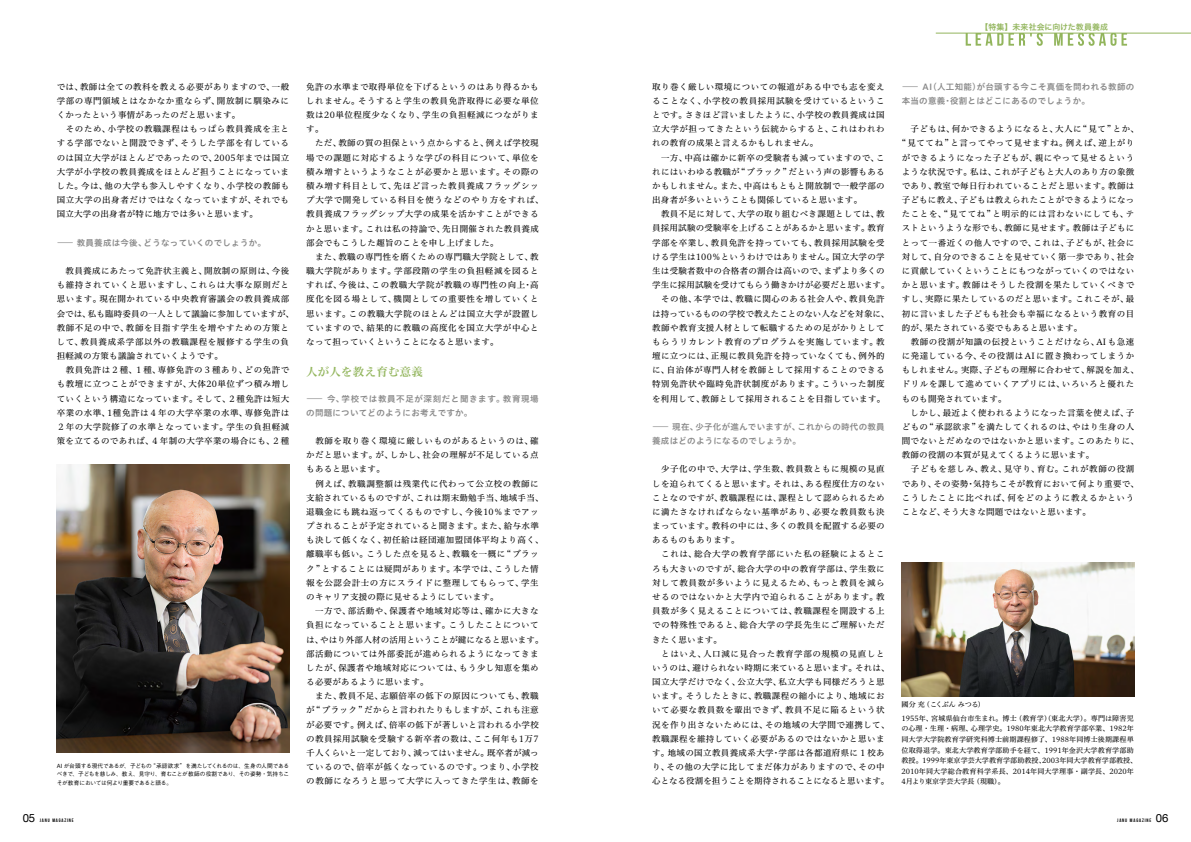
<style>
.page{position:relative;width:1191px;height:842px;background:#fff}
.page>*{position:absolute;margin:0;border:0;box-sizing:border-box;transform-origin:0 0}
.t1{font:11.3px "Hira Min Pro W6";letter-spacing:.03em;color:#92b55c}
.t2{font:11.3px "Helvetica Neue";color:#000}
.t3{font:8.5px/14.2px "Hiragino UD Serif Std W4";letter-spacing:.055em;color:#000}
.t4{font:8.5px/14.2px "Hiragino UD Sans Std W6";letter-spacing:.03em;color:#898989;scale:2 1}
.t5{font:8.5px/14.2px "Hiragino UD Sans Std W6";letter-spacing:.07em;color:#898989;scale:2 1}
.t6{font:7.9px "Hira Kaku Pro W6";letter-spacing:.01em;color:#92b55c}
.t7{font:7.1px/10.6px "Hiragino UD Serif Std W4";letter-spacing:.01em;color:#000}
.t8{font:500 5.7px/8.5px "Gothic BBB Pro";letter-spacing:-.03em;color:#000;text-align:justify}
.t9{font:5px "Bebas Neue";letter-spacing:.17em;color:#000}
</style>
<div class="page">
<svg style="left:965px;top:34px;width:162px;height:12px"></svg>
<hr style="left:935px;top:33px;width:256px;height:1px;background:#92b55c">
<img style="left:901px;top:563px;width:233px;height:133px">
<img style="left:57px;top:465px;width:232px;height:288px">
<p class="t3" style="left:57px;top:79px;width:234px">では、教師は全ての教科を教える必要がありますので、一般学部の専門領域とはなかなか重ならず、開放制に馴染みにくかったという事情があったのだと思います。<br>　そのため、小学校の教職課程はもっぱら教員養成を主とする学部でないと開設できず、そうした学部を有しているのは国立大学がほとんどであったので、2005年までは国立大学が小学校の教員養成をほとんど担うことになっていました。今は、他の大学も参入しやすくなり、小学校の教師も国立大学の出身者だけではなくなっていますが、それでも国立大学の出身者が特に地方では多いと思います。</p>
<p class="t4" style="left:57px;top:235px;width:106px">― 教員養成は今後、どうなっていくのでしょうか。</p>
<p class="t3" style="left:57px;top:263px;width:239px">　教員養成にあたって免許状主義と、開放制の原則は、今後も維持されていくと思いますし、これらは大事な原則だと思います。現在開かれている中央教育審議会の教員養成部会では、私も臨時委員の一人として議論に参加していますが、教師不足の中で、教師を目指す学生を増やすための方策として、教員養成系学部以外の教職課程を履修する学生の負担軽減の方策も議論されていくようです。<br>　教員免許は２種、１種、専修免許の３種あり、どの免許でも教壇に立つことができますが、大体20単位ずつ積み増していくという構造になっています。そして、２種免許は短大卒業の水準、1種免許は４年の大学卒業の水準、専修免許は<br>２年の大学院修了の水準となっています。学生の負担軽減策を立てるのであれば、４年制の大学卒業の場合にも、２種</p>
<p class="t8" style="left:57px;top:760px;width:234px">AI が台頭する現代であるが、子どもの“承認欲求”を満たしてくれるのは、生身の人間であるべきで、子どもを慈しみ、教え、見守り、育むことが教師の役割であり、その姿勢・気持ちこそが教育においては何より重要であると語る。</p>
<h1 class="t2" style="left:23px;top:810px;width:14px">05</h1>
<p class="t9" style="left:40px;top:818px;width:36px">JANU MAGAZINE</p>
<p class="t3" style="left:306px;top:79px;width:239px">免許の水準まで取得単位を下げるというのはあり得るかもしれません。そうすると学生の教員免許取得に必要な単位数は20単位程度少なくなり、学生の負担軽減につながります。<br>　ただ、教師の質の担保という点からすると、例えば学校現場での課題に対応するような学びの科目について、単位を積み増すというようなことが必要かと思います。その際の積み増す科目として、先ほど言った教員養成フラッグシップ大学で開発している科目を使うなどのやり方をすれば、教員養成フラッグシップ大学の成果を活かすことができるかと思います。これは私の持論で、先日開催された教員養成部会でもこうした趣旨のことを申し上げました。<br>　また、教職の専門性を磨くための専門職大学院として、教職大学院があります。学部段階の学生の負担軽減を図るとすれば、今後は、この教職大学院が教職の専門性の向上・高度化を図る場として、機関としての重要性を増していくと思います。この教職大学院のほとんどは国立大学が設置していますので、結果的に教職の高度化を国立大学が中心となって担っていくということになると思います。</p>
<h1 class="t1" style="left:306px;top:361px;width:118px">人が人を教え育む意義</h1>
<p class="t5" style="left:306px;top:391px;width:118px">― 今、学校では教員不足が深刻だと聞きます。教育現場の問題についてどのようにお考えですか。</p>
<p class="t3" style="left:306px;top:433px;width:239px">　教師を取り巻く環境に厳しいものがあるというのは、確かだと思います。が、しかし、社会の理解が不足している点もあると思います。<br>　例えば、教職調整額は残業代に代わって公立校の教師に支給されているものですが、これは期末勤勉手当、地域手当、退職金にも跳ね返ってくるものですし、今後10％までアップされることが予定されていると聞きます。また、給与水準も決して低くなく、初任給は経団連加盟団体平均より高く、離職率も低い。こうした点を見ると、教職を一概に “ ブラック ” とすることには疑問があります。本学では、こうした情報を公認会計士の方にスライドに整理してもらって、学生のキャリア支援の際に見せるようにしています。<br>　一方で、部活動や、保護者や地域対応等は、確かに大きな負担になっていることと思います。こうしたことについては、やはり外部人材の活用ということが鍵になると思います。部活動については外部委託が進められるようになってきましたが、保護者や地域対応については、もう少し知恵を集める必要があるように思います。<br>　また、教員不足、志願倍率の低下の原因についても、教職が “ ブラック ” だからと言われたりもしますが、これも注意が必要です。例えば、倍率の低下が著しいと言われる小学校の教員採用試験を受験する新卒者の数は、ここ何年も1万7千人くらいと一定しており、減ってはいません。既卒者が減っているので、倍率が低くなっているのです。つまり、小学校の教師になろうと思って大学に入ってきた学生は、教師を</p>
<p class="t6" style="left:980px;top:20px;width:129px">【特集】未来社会に向けた教員養成</p>
<p class="t3" style="left:652px;top:79px;width:239px">取り巻く厳しい環境についての報道がある中でも志を変えることなく、小学校の教員採用試験を受けているということです。さきほど言いましたように、小学校の教員養成は国立大学が担ってきたという伝統からすると、これはわれわれの教育の成果と言えるかもしれません。<br>　一方、中高は確かに新卒の受験者も減っていますので、これにはいわゆる教職が“ブラック”だという声の影響もあるかもしれません。また、中高はもともと開放制で一般学部の出身者が多いということも関係していると思います。<br>　教員不足に対して、大学の取り組むべき課題としては、教員採用試験の受験率を上げることがあるかと思います。教育学部を卒業し、教員免許を持っていても、教員採用試験を受ける学生は100％というわけではありません。国立大学の学生は受験者数中の合格者の割合は高いので、まずより多くの学生に採用試験を受けてもらう働きかけが必要だと思います。　その他、本学では、教職に関心のある社会人や、教員免許は持っているものの学校で教えたことのない人などを対象に、教師や教育支援人材として転職するための足がかりとしてもらうリカレント教育のプログラムを実施しています。教壇に立つには、正規に教員免許を持っていなくても、例外的に、自治体が専門人材を教師として採用することのできる特別免許状や臨時免許状制度があります。こういった制度を利用して、教師として採用されることを目指しています。</p>
<p class="t4" style="left:652px;top:419px;width:118px">― 現在、少子化が進んでいますが、これからの時代の教員養成はどのようになるのでしょうか。</p>
<p class="t3" style="left:652px;top:462px;width:239px">　少子化の中で、大学は、学生数、教員数ともに規模の見直しを迫られてくると思います。それは、ある程度仕方のないことなのですが、教職課程には、課程として認められるために満たさなければならない基準があり、必要な教員数も決まっています。教科の中には、多くの教員を配置する必要のあるものもあります。<br>　これは、総合大学の教育学部にいた私の経験によるところも大きいのですが、総合大学の中の教育学部は、学生数に対して教員数が多いように見えるため、もっと教員を減らせるのではないかと大学内で迫られることがあります。教員数が多く見えることについては、教職課程を開設する上での特殊性であると、総合大学の学長先生にご理解いただきたく思います。<br>　とはいえ、人口減に見合った教育学部の規模の見直しというのは、避けられない時期に来ていると思います。それは、国立大学だけでなく、公立大学、私立大学も同様だろうと思います。そうしたときに、教職課程の縮小により、地域において必要な教員数を輩出できず、教員不足に陥るという状況を作り出さないためには、その地域の大学間で連携して、教職課程を維持していく必要があるのではないかと思います。地域の国立教員養成系大学・学部は各都道府県に１校あり、その他の大学に比してまだ体力がありますので、その中心となる役割を担うことを期待されることになると思います。</p>
<p class="t4" style="left:901px;top:79px;width:118px">― AI（人工知能）が台頭する今こそ真価を問われる教師の本当の意義・役割とはどこにあるのでしょうか。</p>
<p class="t3" style="left:901px;top:121px;width:239px">　子どもは、何かできるようになると、大人に “ 見て ” とか、“ 見ててね ” と言ってやって見せますね。例えば、逆上がりができるようになった子どもが、親にやって見せるというような状況です。私は、これが子どもと大人のあり方の象徴であり、教室で毎日行われていることだと思います。教師は子どもに教え、子どもは教えられたことができるようになったことを、“ 見ててね ” と明示的には言わないにしても、テストというような形でも、教師に見せます。教師は子どもにとって一番近くの他人ですので、これは、子どもが、社会に対して、自分のできることを見せていく第一歩であり、社会に貢献していくということにもつながっていくのではないかと思います。教師はそうした役割を果たしていくべきですし、実際に果たしているのだと思います。これこそが、最初に言いました子どもも社会も幸福になるという教育の目的が、果たされている姿でもあると思います。<br>　教師の役割が知識の伝授ということだけなら、AI も急速に発達している今、その役割は AI に置き換わってしまうかもしれません。実際、子どもの理解に合わせて、解説を加え、ドリルを課して進めていくアプリには、いろいろと優れたものも開発されています。<br>　しかし、最近よく使われるようになった言葉を使えば、子どもの “ 承認欲求 ” を満たしてくれるのは、やはり生身の人間でないとだめなのではないかと思います。このあたりに、教師の役割の本質が見えてくるように思います。<br>　子どもを慈しみ、教え、見守り、育む。これが教師の役割であり、その姿勢・気持ちこそが教育において何より重要で、こうしたことに比べれば、何をどのように教えるかということなど、そう大きな問題ではないと思います。</p>
<p class="t7" style="left:901px;top:697px;width:234px;line-height:13.5px">國分 充（こくぶん みつる）<br>1955年、宮城県仙台市生まれ。博士（教育学）（東北大学）。専門は障害児</p>
<p class="t7" style="left:901px;top:723px;width:237px">の心理・生理・病理、心理学史。1980年東北大学教育学部卒業、1982年同大学大学院教育学研究科博士前期課程修了、1988年同博士後期課程単位取得退学。東北大学教育学部助手を経て、1991年金沢大学教育学部助教授。1999年東京学芸大学教育学部助教授、2003年同大学教育学部教授、2010年同大学総合教育科学系長、2014年同大学理事・副学長、2020年4月より東京学芸大学長（現職）。</p>
<h1 class="t2" style="left:1155px;top:810px;width:14px">06</h1>
<p class="t9" style="left:1117px;top:818px;width:36px">JANU MAGAZINE</p>
</div>
